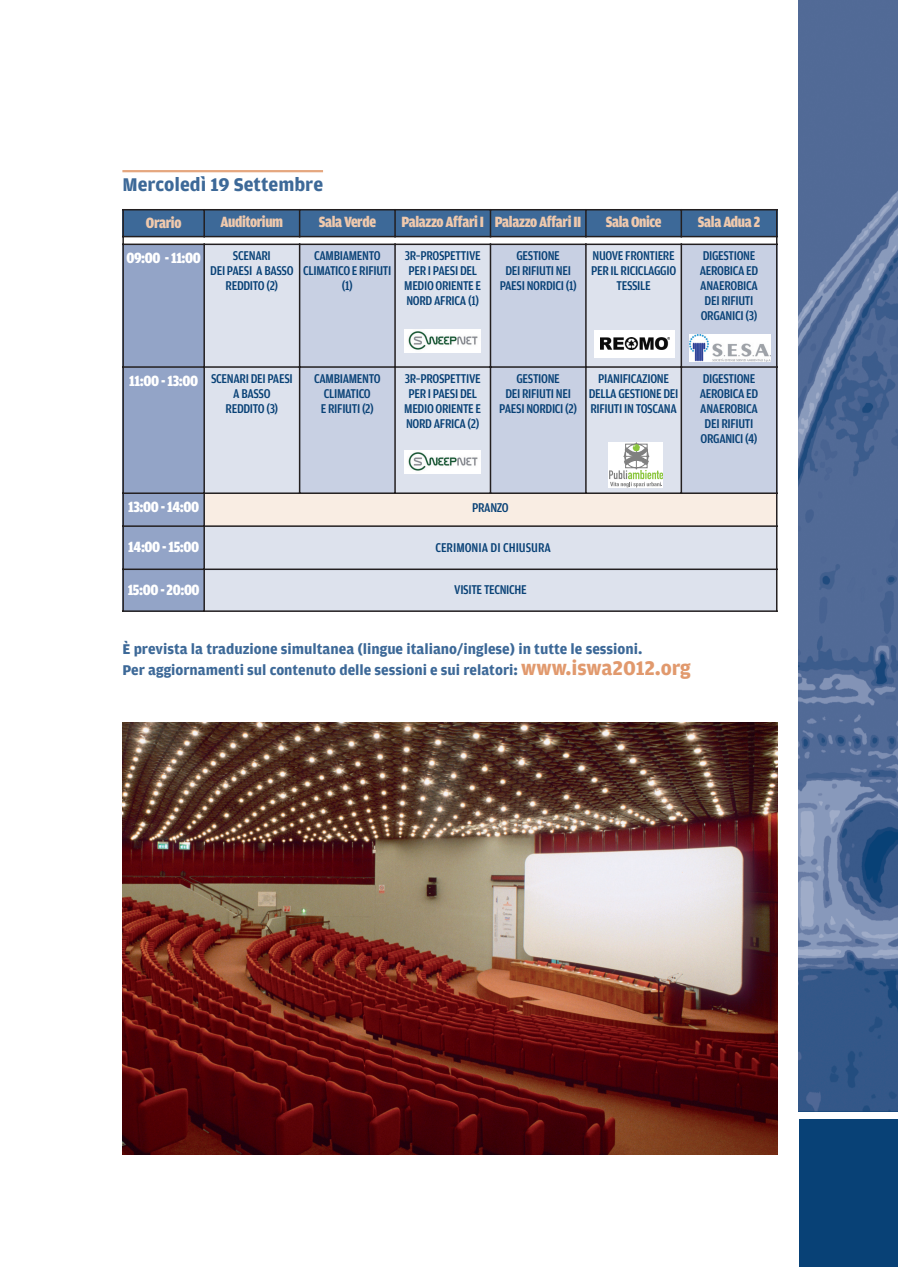
<style>
.page{position:relative;width:898px;height:1267px;background:#fff}
.page>*{position:absolute;margin:0;border:0;box-sizing:border-box;transform-origin:0 0}
.t1{font:700 19.5px "Amplitude";color:#3d6998}
.t2{font:900 15.75px "Amplitude Cond";letter-spacing:-.025em;color:#efc9ad}
.t3{font:900 15.75px "Amplitude Cond";letter-spacing:-.025em;color:#fff}
.t4{font:700 15px/21px "Amplitude";color:#3d6998}
.t5{font:500 13.5px/15px "Amplitude Cond";letter-spacing:-.025em;color:#084176;text-align:center}
.t6{font:500 13.5px "Amplitude Cond";color:#084176}
.s1{font-weight:900;font-size:15.75px;color:#fff}
.s2{font-size:21px;color:#e1996d}
</style>
<div class="page">
<img style="left:798px;top:0;width:100px;height:1110px">
<div style="left:798px;top:1119px;width:100px;height:147px;background:#084176"></div>
<hr style="left:122px;top:170px;width:201px;height:2px;background:#e5a77f">
<div style="left:122px;top:209px;width:82px;height:27px;background:#3d6998"></div>
<div style="left:204px;top:209px;width:95px;height:27px;background:#3d6998"></div>
<div style="left:299px;top:209px;width:96px;height:27px;background:#3d6998"></div>
<div style="left:395px;top:209px;width:95px;height:27px;background:#3d6998"></div>
<div style="left:490px;top:209px;width:96px;height:27px;background:#3d6998"></div>
<div style="left:586px;top:209px;width:95px;height:27px;background:#3d6998"></div>
<div style="left:681px;top:209px;width:96px;height:27px;background:#3d6998"></div>
<svg style="left:124px;top:237px;width:652px;height:1px"></svg>
<div style="left:122px;top:244px;width:82px;height:123px;background:#93a4c7"></div>
<div style="left:204px;top:244px;width:95px;height:123px;background:#dde2ed"></div>
<div style="left:299px;top:244px;width:96px;height:123px;background:#c8d0e3"></div>
<div style="left:395px;top:244px;width:95px;height:123px;background:#dde2ed"></div>
<div style="left:490px;top:244px;width:96px;height:123px;background:#c8d0e3"></div>
<div style="left:586px;top:244px;width:95px;height:123px;background:#dde2ed"></div>
<div style="left:681px;top:244px;width:96px;height:123px;background:#c8d0e3"></div>
<div style="left:122px;top:367px;width:82px;height:126px;background:#93a4c7"></div>
<div style="left:204px;top:367px;width:95px;height:126px;background:#dde2ed"></div>
<div style="left:299px;top:367px;width:96px;height:126px;background:#c8d0e3"></div>
<div style="left:395px;top:367px;width:95px;height:126px;background:#dde2ed"></div>
<div style="left:490px;top:367px;width:96px;height:126px;background:#c8d0e3"></div>
<div style="left:586px;top:367px;width:95px;height:126px;background:#dde2ed"></div>
<div style="left:681px;top:367px;width:96px;height:126px;background:#c8d0e3"></div>
<div style="left:122px;top:493px;width:82px;height:33px;background:#93a4c7"></div>
<div style="left:204px;top:493px;width:572px;height:33px;background:#f9ede3"></div>
<div style="left:122px;top:526px;width:82px;height:43px;background:#93a4c7"></div>
<div style="left:204px;top:526px;width:572px;height:43px;background:#dde2ed"></div>
<div style="left:122px;top:569px;width:82px;height:43px;background:#93a4c7"></div>
<div style="left:204px;top:569px;width:572px;height:43px;background:#dde2ed"></div>
<hr style="left:122px;top:209px;width:2px;height:403px;background:#231f20">
<hr style="left:203px;top:209px;width:2px;height:28px;background:#231f20">
<hr style="left:203px;top:243px;width:2px;height:369px;background:#231f20">
<svg style="left:299px;top:210px;width:1px;height:26px"></svg>
<hr style="left:299px;top:243px;width:1px;height:251px;background:#231f20">
<hr style="left:394px;top:209px;width:2px;height:28px;background:#231f20">
<hr style="left:394px;top:243px;width:2px;height:251px;background:#231f20">
<svg style="left:490px;top:210px;width:1px;height:26px"></svg>
<hr style="left:490px;top:243px;width:1px;height:251px;background:#231f20">
<svg style="left:585px;top:210px;width:1px;height:26px"></svg>
<hr style="left:585px;top:243px;width:1px;height:251px;background:#231f20">
<hr style="left:680px;top:209px;width:2px;height:28px;background:#231f20">
<hr style="left:680px;top:243px;width:2px;height:251px;background:#231f20">
<hr style="left:776px;top:209px;width:1px;height:403px;background:#231f20">
<hr style="left:122px;top:209px;width:655px;height:1px;background:#231f20">
<hr style="left:122px;top:236px;width:655px;height:1px;background:#231f20">
<hr style="left:122px;top:243px;width:655px;height:2px;background:#231f20">
<hr style="left:122px;top:366px;width:655px;height:2px;background:#231f20">
<hr style="left:122px;top:492px;width:655px;height:2px;background:#231f20">
<hr style="left:122px;top:525px;width:655px;height:2px;background:#231f20">
<hr style="left:122px;top:568px;width:655px;height:2px;background:#231f20">
<hr style="left:122px;top:610px;width:655px;height:2px;background:#231f20">
<img style="left:690px;top:334px;width:80px;height:28px">
<div style="left:594px;top:330px;width:81px;height:27px;background:#fff"></div>
<img style="left:601px;top:337px;width:68px;height:13px">
<svg style="left:609px;top:442px;width:53px;height:45px;background:#d9ddd3"></svg>
<img style="left:122px;top:722px;width:655px;height:432px">
<img style="left:404px;top:329px;width:76px;height:23px">
<img style="left:404px;top:450px;width:76px;height:23px">
<h1 class="t1" style="left:122px;top:177px;width:202px">Mercoledì 19 Settembre</h1>
<p class="t2" style="left:146px;top:217px;width:37px">Orario</p>
<p class="t2" style="left:221px;top:216px;width:64px">Auditorium</p>
<p class="t2" style="left:319px;top:216px;width:59px">Sala Verde</p>
<p class="t2" style="left:401px;top:216px;width:181px">Palazzo Affari I Palazzo Affari II</p>
<p class="t2" style="left:605px;top:216px;width:57px">Sala Onice</p>
<p class="t2" style="left:698px;top:216px;width:64px">Sala Adua 2</p>
<p class="t3" style="left:126px;top:252px;width:76px">09:00 - 11:00</p>
<p class="t5" style="left:210px;top:249px;width:85px">SCENARI<br>DEI PAESI A BASSO<br>REDDITO (2)</p>
<p class="t5" style="left:303px;top:249px;width:90px">CAMBIAMENTO<br>CLIMATICO E RIFIUTI (1)</p>
<p class="t5" style="left:404px;top:249px;width:78px">3R–PROSPETTIVE<br>PER I PAESI DEL<br>MEDIO ORIENTE E<br>NORD AFRICA (1)</p>
<p class="t5" style="left:499px;top:249px;width:79px">GESTIONE<br>DEI RIFIUTI NEI<br>PAESI NORDICI (1)</p>
<p class="t5" style="left:591px;top:249px;width:87px">NUOVE FRONTIERE<br>PER IL RICICLAGGIO<br>TESSILE</p>
<p class="t5" style="left:699px;top:249px;width:60px">DIGESTIONE<br>AEROBICA ED<br>ANAEROBICA<br>DEI RIFIUTI<br>ORGANICI (3)</p>
<p class="t5" style="left:129px;top:372px;width:165px"><span class="s1">11:00 - 13:00</span> SCENARI DEI PAESI</p>
<p class="t5" style="left:233px;top:387px;width:39px">A BASSO</p>
<p class="t5" style="left:225px;top:402px;width:54px">REDDITO (3)</p>
<p class="t5" style="left:314px;top:372px;width:68px">CAMBIAMENTO<br>CLIMATICO<br>E RIFIUTI (2)</p>
<p class="t5" style="left:404px;top:372px;width:78px">3R–PROSPETTIVE<br>PER I PAESI DEL<br>MEDIO ORIENTE E<br>NORD AFRICA (2)</p>
<p class="t5" style="left:499px;top:372px;width:79px">GESTIONE<br>DEI RIFIUTI NEI<br>PAESI NORDICI (2)</p>
<p class="t5" style="left:588px;top:372px;width:91px">PIANIFICAZIONE<br>DELLA GESTIONE DEI<br>RIFIUTI IN TOSCANA</p>
<p class="t5" style="left:699px;top:372px;width:60px">DIGESTIONE<br>AEROBICA ED<br>ANAEROBICA<br>DEI RIFIUTI<br>ORGANICI (4)</p>
<p class="t3" style="left:128px;top:500px;width:72px">13:00 - 14:00</p>
<p class="t5" style="left:472px;top:501px;width:38px">PRANZO</p>
<p class="t3" style="left:128px;top:540px;width:72px">14:00 - 15:00</p>
<p class="t6" style="left:435px;top:543px;width:117px">CERIMONIA DI CHIUSURA</p>
<p class="t3" style="left:128px;top:583px;width:73px">15:00 - 20:00</p>
<p class="t5" style="left:454px;top:583px;width:74px">VISITE TECNICHE</p>
<p class="t4" style="left:122px;top:639px;width:570px">È prevista la traduzione simultanea (lingue italiano/inglese) in tutte le sessioni.<br>Per aggiornamenti sul contenuto delle sessioni e sui relatori: <span class="s2">www.iswa2012.org</span></p>
</div>
